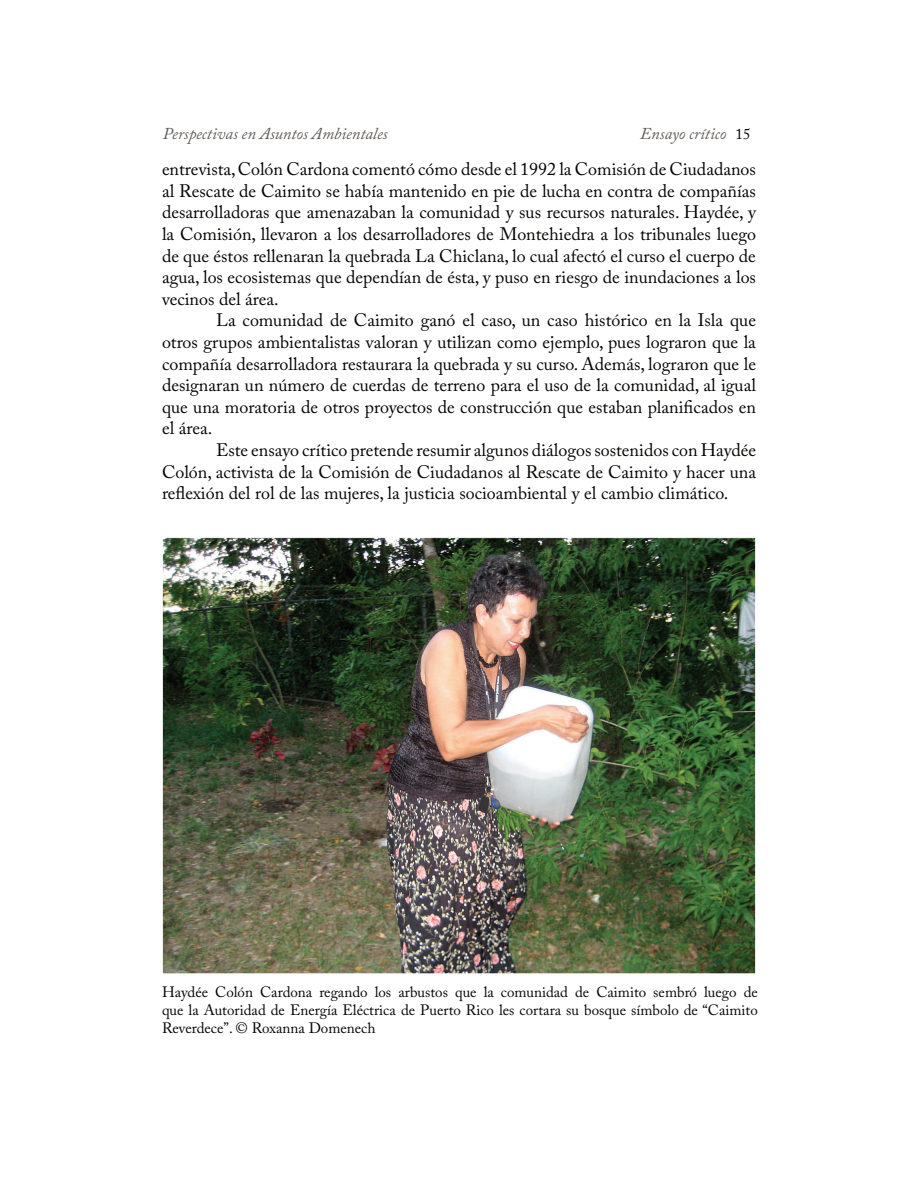
<style>
.page{position:relative;width:918px;height:1188px;background:#fff}
.page>*{position:absolute;margin:0;border:0;box-sizing:border-box;transform-origin:0 0}
.t1{font:18px/21.6px "Adobe Caslon Pro";color:#040503;text-align:justify}
.t2{font:italic 16.5px "Adobe Caslon Pro";color:#605b57}
.t3{font:15px/18px "Adobe Caslon Pro";color:#040503;text-align:justify}
.s1{font-style:normal;font-size:15px;color:#040503}
</style>
<div class="page">
<img style="left:164px;top:539px;width:590px;height:433px">
<p class="t2" style="left:163px;top:127px;width:226px">Perspectivas en Asuntos Ambientales</p>
<p class="t2" style="left:640px;top:127px;width:112px">Ensayo crítico <span class="s1">15</span></p>
<p class="t1" style="left:162px;top:160px;width:596px">entrevista, Colón Cardona comentó cómo desde el 1992 la Comisión de Ciudadanos al Rescate de Caimito se había mantenido en pie de lucha en contra de compañías desarrolladoras que amenazaban la comunidad y sus recursos naturales. Haydée, y la Comisión, llevaron a los desarrolladores de Montehiedra a los tribunales luego de que éstos rellenaran la quebrada La Chiclana, lo cual afectó el curso el cuerpo de agua, los ecosistemas que dependían de ésta, y puso en riesgo de inundaciones a los vecinos del área.</p>
<p class="t1" style="left:162px;top:312px;width:596px;text-indent:54px">La comunidad de Caimito ganó el caso, un caso histórico en la Isla que otros grupos ambientalistas valoran y utilizan como ejemplo, pues lograron que la compañía desarrolladora restaurara la quebrada y su curso. Además, lograron que le designaran un número de cuerdas de terreno para el uso de la comunidad, al igual que una moratoria de otros proyectos de construcción que estaban planificados en el área.</p>
<p class="t1" style="left:162px;top:441px;width:596px;text-indent:54px">Este ensayo crítico pretende resumir algunos diálogos sostenidos con Haydée Colón, activista de la Comisión de Ciudadanos al Rescate de Caimito y hacer una reflexión del rol de las mujeres, la justicia socioambiental y el cambio climático.</p>
<p class="t3" style="left:162px;top:985px;width:597px">Haydée Colón Cardona regando los arbustos que la comunidad de Caimito sembró luego de que la Autoridad de Energía Eléctrica de Puerto Rico les cortara su bosque símbolo de “Caimito Reverdece”. © Roxanna Domenech</p>
</div>
